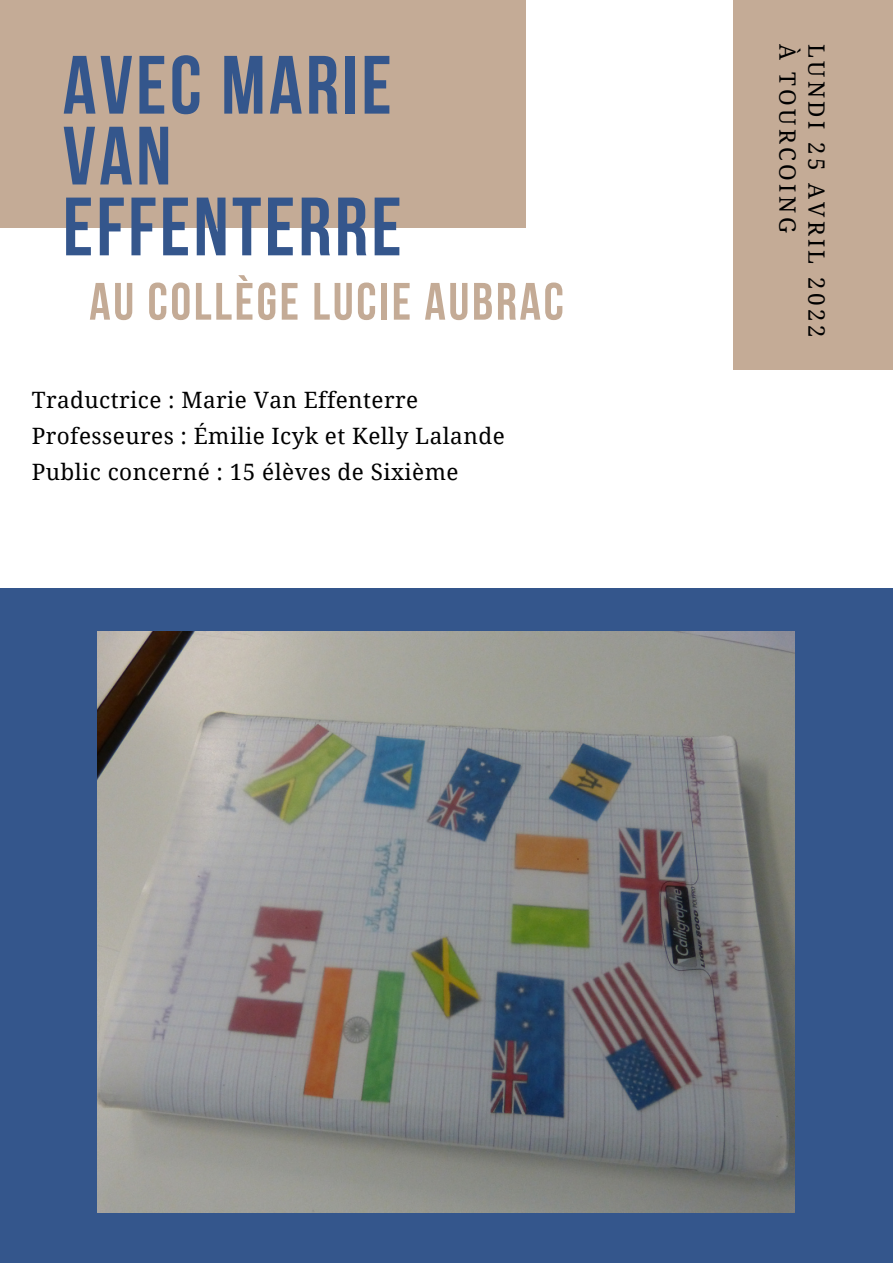
<style>
.page{position:relative;width:893px;height:1264px;background:#fff}
.page>*{position:absolute;margin:0;border:0;box-sizing:border-box;transform-origin:0 0}
.t1{font:700 82.5px/70.8px "Bebas Neue";letter-spacing:.04em;color:#34568c}
.t2{font:700 52.5px "Bebas Neue";letter-spacing:.05em;color:#c4ab96}
.t3{font:22.5px/36px "Noto Serif";letter-spacing:.02em;color:#000}
.t4{font:22.5px "Noto Serif";letter-spacing:.15em;color:#000}
</style>
<div class="page">
<div style="left:0;top:588px;width:892px;height:674px;background:#34568c"></div>
<img style="left:98px;top:631px;width:696px;height:581px">
<div style="left:0;top:0;width:526px;height:227px;background:#c4ab96"></div>
<div style="left:732px;top:0;width:160px;height:370px;background:#c4ab96"></div>
<p class="t4" style="left:803px;top:44px;width:190px;rotate:90deg">À TOURCOING</p>
<h1 class="t1" style="left:63px;top:58px;width:340px">AVEC MARIE<br>VAN<br>EFFENTERRE</h1>
<p class="t4" style="left:832px;top:44px;width:295px;rotate:90deg">LUNDI 25 AVRIL 2022</p>
<h2 class="t2" style="left:89px;top:280px;width:476px">AU COLLÈGE LUCIE AUBRAC</h2>
<p class="t3" style="left:32px;top:381px;width:474px">Traductrice : Marie Van Effenterre<br>Professeures : Émilie Icyk et Kelly Lalande<br>Public concerné : 15 élèves de Sixième</p>
</div>
